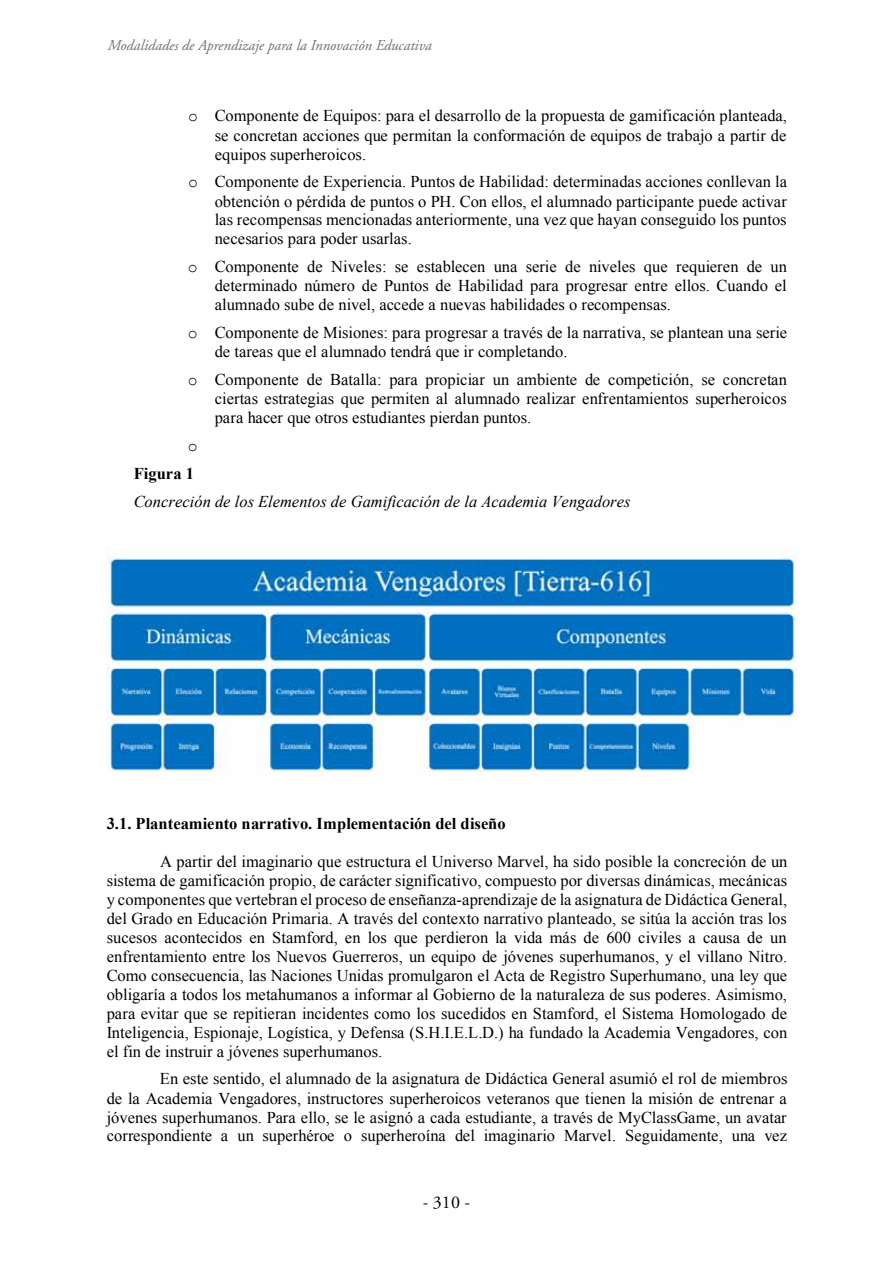
<style>
.page{position:relative;width:893px;height:1263px;background:#fff}
.page>*{position:absolute;margin:0;border:0;box-sizing:border-box;transform-origin:0 0}
.t1{font:18px "Adobe Garamond Pro";color:#000}
.t2{font:16.5px/19px "Times New Roman";color:#000;text-align:justify}
.t3{font:italic 16.5px "Times New Roman";color:#000}
.t4{font:700 16.5px "Times New Roman";color:#000}
.t5{font:16.5px "Courier New";color:#000}
.t6{font:italic 15px "Adobe Garamond";color:#706f6f}
.s1{font-family:"Courier New"}
.s2{font-family:"Minion Pro"}
</style>
<div class="page">
<img style="left:107px;top:548px;width:691px;height:225px">
<p class="t6" style="left:108px;top:38px;width:326px">Modalidades de Aprendizaje para la Innovación Educativa</p>
<p class="t2" style="left:215px;top:106px;width:574px;text-indent:-27px"><span class="s1">o</span> Componente de Equipos: para el desarrollo de la propuesta de gamificación planteada, se concretan acciones que permitan la conformación de equipos de trabajo a partir de equipos superheroicos.</p>
<p class="t2" style="left:215px;top:172px;width:574px;text-indent:-27px"><span class="s1">o</span> Componente de Experiencia. Puntos de Habilidad: determinadas acciones conllevan la obtención o pérdida de puntos o PH. Con ellos, el alumnado participante puede activar las recompensas mencionadas anteriormente, una vez que hayan conseguido los puntos necesarios para poder usarlas.</p>
<p class="t2" style="left:215px;top:257px;width:574px;text-indent:-27px"><span class="s1">o</span> Componente de Niveles: se establecen una serie de niveles que requieren de un determinado número de Puntos de Habilidad para progresar entre ellos. Cuando el alumnado sube de nivel, accede a nuevas habilidades o recompensas.</p>
<p class="t2" style="left:215px;top:323px;width:574px;text-indent:-27px"><span class="s1">o</span> Componente de Misiones: para progresar a través de la narrativa, se plantean una serie de tareas que el alumnado tendrá que ir completando.</p>
<p class="t2" style="left:215px;top:370px;width:574px;text-indent:-27px"><span class="s1">o</span> Componente de Batalla: para propiciar un ambiente de competición, se concretan ciertas estrategias que permiten al alumnado realizar enfrentamientos superheroicos para hacer que otros estudiantes pierdan puntos.</p>
<p class="t5" style="left:188px;top:436px;width:11px">o</p>
<p class="t4" style="left:134px;top:462px;width:62px">Figura 1</p>
<p class="t3" style="left:134px;top:490px;width:498px">Concreción de los Elementos de Gamificación de la Academia Vengadores</p>
<p class="t4" style="left:107px;top:812px;width:400px">3.1. Planteamiento narrativo. Implementación del diseño</p>
<p class="t2" style="left:107px;top:852px;width:682px;text-indent:53px">A partir del imaginario que estructura el Universo Marvel, ha sido posible la concreción de un sistema de gamificación propio, de carácter significativo, compuesto por diversas dinámicas, mecánicas y componentes que vertebran el proceso de enseñanza-aprendizaje de la asignatura de Didáctica General, del Grado en Educación Primaria. A través del contexto narrativo planteado, se sitúa la acción tras los sucesos acontecidos en Stamford, en los que perdieron la vida más de 600 civiles a causa de un enfrentamiento entre los Nuevos Guerreros, un equipo de jóvenes superhumanos, y el villano Nitro.<br>Como consecuencia, las Naciones Unidas promulgaron el Acta de Registro Superhumano, una ley que obligaría a todos los metahumanos a informar al Gobierno de la naturaleza de sus poderes. Asimismo, para evitar que se repitieran incidentes como los sucedidos en Stamford, el Sistema Homologado de Inteligencia, Espionaje, Logística, y Defensa (S.H.I.E.L.D.) ha fundado la Academia Vengadores, con el fin de instruir a jóvenes superhumanos.</p>
<p class="t2" style="left:107px;top:1069px;width:682px;text-indent:53px">En este sentido, el alumnado de la asignatura de Didáctica General asumió el rol de miembros de la Academia Vengadores, instructores superheroicos veteranos que tienen la misión de entrenar a jóvenes superhumanos. Para ello, se le asignó a cada estudiante, a través de MyClassGame, un avatar correspondiente a un superhéroe o superheroína del imaginario Marvel. Seguidamente, una vez</p>
<p class="t1" style="left:422px;top:1191px;width:49px"><span class="s2">-</span> 310 <span class="s2">-</span></p>
</div>
